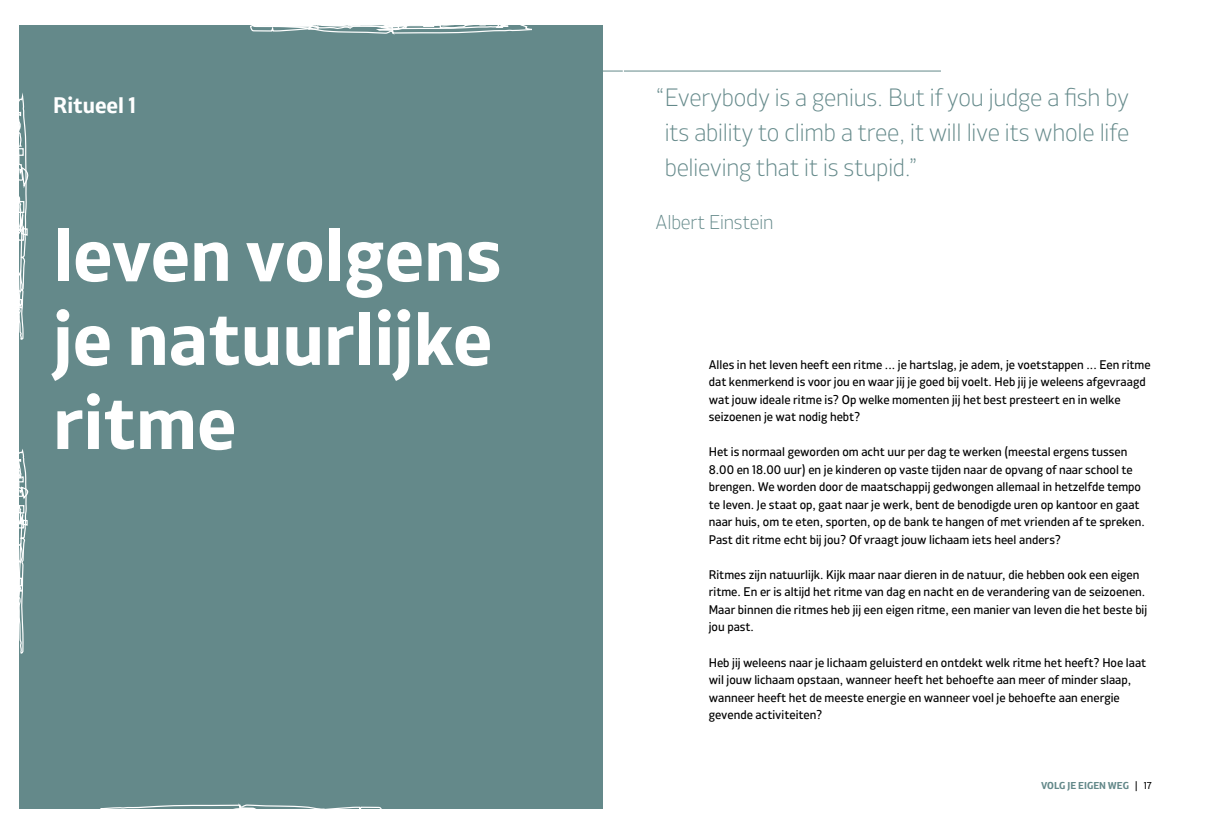
<style>
.page{position:relative;width:1205px;height:833px;background:#fff}
.page>*{position:absolute;margin:0;border:0;box-sizing:border-box;transform-origin:0 0}
.t1{font:700 75.5px/84px "XXII Centar";color:#fff}
.t2{font:100 25px/35px "XXII Centar";letter-spacing:-.01em;color:#64898a;text-align:justify}
.t3{font:700 22.5px "XXII Centar";color:#fff}
.t4{font:100 20px "XXII Centar";letter-spacing:-.01em;color:#64898a}
.t5{font:12.5px/17.5px "XXII Centar";color:#000}
.t6{font:700 10px "XXII Centar";color:#64898a}
.s1{font-weight:400;color:#000}
</style>
<div class="page">
<hr style="left:602px;top:71px;width:339px;height:1px;background:#64898a">
<div style="left:19px;top:25px;width:610px;height:784px;background:#64898a"></div>
<svg style="left:600px;top:309px;width:27px;height:81px"></svg>
<svg style="left:609px;top:517px;width:15px;height:55px"></svg>
<svg style="left:19px;top:541px;width:4px;height:23px"></svg>
<svg style="left:19px;top:223px;width:9px;height:19px"></svg>
<svg style="left:19px;top:200px;width:6px;height:14px"></svg>
<svg style="left:19px;top:147px;width:5px;height:9px"></svg>
<svg style="left:19px;top:96px;width:4px;height:40px"></svg>
<svg style="left:249px;top:25px;width:296px;height:12px"></svg>
<svg style="left:609px;top:274px;width:9px;height:23px"></svg>
<svg style="left:613px;top:224px;width:9px;height:8px"></svg>
<svg style="left:604px;top:596px;width:14px;height:19px"></svg>
<svg style="left:607px;top:624px;width:8px;height:14px"></svg>
<svg style="left:608px;top:682px;width:8px;height:8px"></svg>
<svg style="left:609px;top:702px;width:17px;height:40px"></svg>
<div style="left:87px;top:756px;width:296px;height:53px;background:#64898a"></div>
<h3 class="t3" style="left:53px;top:90px;width:84px">Ritueel 1</h3>
<h1 class="t1" style="left:53px;top:215px;width:450px">leven volgens je natuurlijke ritme</h1>
<h2 class="t2" style="left:665px;top:80px;width:466px;text-indent:-9px">“Everybody is a genius. But if you judge a fish by its ability to climb a tree, it will live its whole life believing that it is stupid.”</h2>
<h3 class="t4" style="left:656px;top:209px;width:119px">Albert Einstein</h3>
<p class="t5" style="left:709px;top:356px;width:443px">Alles in het leven heeft een ritme ... je hartslag, je adem, je voetstappen ... Een ritme dat kenmerkend is voor jou en waar jij je goed bij voelt. Heb jij je weleens afgevraagd wat jouw ideale ritme is? Op welke momenten jij het best presteert en in welke seizoenen je wat nodig hebt?</p>
<p class="t5" style="left:709px;top:443px;width:437px">Het is normaal geworden om acht uur per dag te werken (meestal ergens tussen 8.00 en 18.00 uur) en je kinderen op vaste tijden naar de opvang of naar school te brengen. We worden door de maatschappij gedwongen allemaal in hetzelfde tempo te leven. Je staat op, gaat naar je werk, bent de benodigde uren op kantoor en gaat naar huis, om te eten, sporten, op de bank te hangen of met vrienden af te spreken.<br>Past dit ritme echt bij jou? Of vraagt jouw lichaam iets heel anders?</p>
<p class="t5" style="left:709px;top:566px;width:440px">Ritmes zijn natuurlijk. Kijk maar naar dieren in de natuur, die hebben ook een eigen ritme. En er is altijd het ritme van dag en nacht en de verandering van de seizoenen.<br>Maar binnen die ritmes heb jij een eigen ritme, een manier van leven die het beste bij jou past.</p>
<p class="t5" style="left:709px;top:653px;width:439px">Heb jij weleens naar je lichaam geluisterd en ontdekt welk ritme het heeft? Hoe laat wil jouw lichaam opstaan, wanneer heeft het behoefte aan meer of minder slaap, wanneer heeft het de meeste energie en wanneer voel je behoefte aan energie gevende activiteiten?</p>
<p class="t6" style="left:1041px;top:779px;width:112px">VOLG JE EIGEN WEG <span class="s1">| 17</span></p>
</div>
